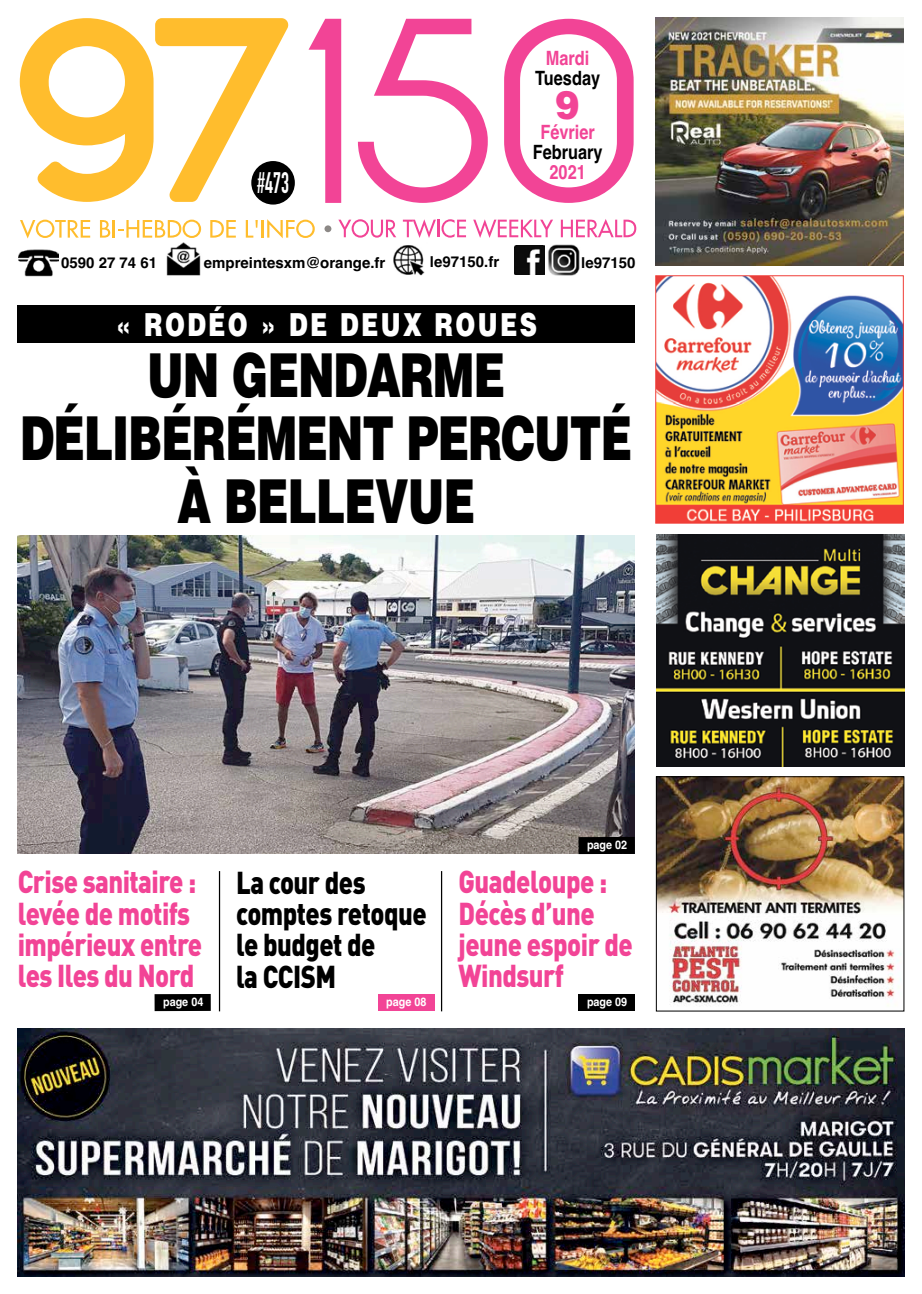
<style>
.page{position:relative;width:922px;height:1294px;background:#fff}
.page>*{position:absolute;margin:0;border:0;box-sizing:border-box;transform-origin:0 0}
.t1{font:900 60.62px/63px "Helvetica";letter-spacing:-.025em;color:#000;text-align:center;scale:.73 1}
.t2{font:900 39.25px "Helvetica";color:#f24496;scale:.91 1}
.t3{font:900 31.75px "Helvetica";letter-spacing:.1em;color:#fff;scale:.75 1}
.t4{font:900 31.25px/31.2px "DIN Pro";letter-spacing:-.02em;color:#f24496;scale:.82 1}
.t5{font:900 31.25px/31.2px "DIN Pro";letter-spacing:-.02em;color:#000;scale:.82 1}
.t6{font:700 29.25px "DIN Condensed";color:#fff;scale:.73 1}
.t7{font:700 19.62px "Helvetica";color:#f24496;scale:.83 1}
.t8{font:700 19.62px "Helvetica";color:#000;scale:.83 1}
.t9{font:700 15px "Helvetica";color:#000}
.t10{font:700 11.88px "Helvetica";color:#fff;scale:.91 1}
</style>
<div class="page">
<img style="left:18px;top:536px;width:616px;height:318px">
<img style="left:19px;top:249px;width:40px;height:28px">
<svg style="left:20px;top:18px;width:268px;height:184px"></svg>
<svg style="left:308px;top:19px;width:33px;height:184px"></svg>
<svg style="left:358px;top:19px;width:129px;height:184px"></svg>
<svg style="left:504px;top:19px;width:129px;height:184px"></svg>
<div style="left:324px;top:225px;width:7px;height:7px;background:#8c8886;border-radius:50%"></div>
<svg style="left:20px;top:220px;width:70px;height:18px"></svg>
<svg style="left:100px;top:220px;width:101px;height:18px"></svg>
<svg style="left:210px;top:220px;width:26px;height:18px"></svg>
<svg style="left:246px;top:220px;width:12px;height:18px"></svg>
<hr style="left:261px;top:220px;width:3px;height:18px;background:#ffbd2d">
<svg style="left:267px;top:219px;width:48px;height:19px"></svg>
<svg style="left:338px;top:219px;width:58px;height:19px"></svg>
<svg style="left:403px;top:219px;width:63px;height:19px"></svg>
<svg style="left:473px;top:219px;width:80px;height:19px"></svg>
<svg style="left:560px;top:219px;width:76px;height:18px"></svg>
<div style="left:251px;top:161px;width:44px;height:43px;background:#000;border-radius:50%"></div>
<img style="left:393px;top:245px;width:32px;height:31px">
<img style="left:514px;top:244px;width:66px;height:32px">
<img style="left:166px;top:243px;width:35px;height:33px">
<div style="left:18px;top:305px;width:616px;height:38px;background:#000"></div>
<img style="left:655px;top:18px;width:248px;height:248px">
<img style="left:657px;top:277px;width:244px;height:244px">
<div style="left:655px;top:275px;width:248px;height:248px;border:1px solid #f03c36"></div>
<img style="left:656px;top:534px;width:248px;height:232px">
<img style="left:658px;top:778px;width:244px;height:229px">
<div style="left:656px;top:776px;width:248px;height:235px;border:1px solid #000"></div>
<div style="left:378px;top:993px;width:56px;height:17px;background:#f24496"></div>
<hr style="left:219px;top:871px;width:1px;height:140px;background:#000">
<div style="left:154px;top:993px;width:57px;height:18px;background:#000"></div>
<div style="left:578px;top:836px;width:56px;height:18px;background:#000"></div>
<div style="left:578px;top:994px;width:56px;height:17px;background:#000"></div>
<img style="left:18px;top:1028px;width:885px;height:248px">
<hr style="left:441px;top:871px;width:1px;height:140px;background:#000">
<p class="t6" style="left:257px;top:165px;width:45px">#473</p>
<p class="t7" style="left:545px;top:42px;width:54px">Mardi</p>
<p class="t8" style="left:535px;top:62px;width:80px">Tuesday</p>
<p class="t7" style="left:540px;top:116px;width:67px">Février</p>
<p class="t8" style="left:532px;top:136px;width:86px">February</p>
<p class="t7" style="left:549px;top:156px;width:45px">2021</p>
<p class="t2" style="left:555px;top:79px;width:28px">9</p>
<p class="t9" style="left:61px;top:251px;width:97px">0590 27 74 61</p>
<p class="t9" style="left:204px;top:250px;width:183px">empreintesxm@orange.fr</p>
<p class="t9" style="left:430px;top:250px;width:71px">le97150.fr</p>
<p class="t9" style="left:581px;top:251px;width:56px">le97150</p>
<p class="t3" style="left:115px;top:304px;width:563px">« RODÉO » DE DEUX ROUES</p>
<h1 class="t1" style="left:20px;top:342px;width:839px">UN GENDARME<br>DÉLIBÉRÉMENT PERCUTÉ<br>À BELLEVUE</h1>
<p class="t4" style="left:18px;top:862px;width:226px">Crise sanitaire : levée de motifs impérieux entre les Iles du Nord</p>
<p class="t10" style="left:163px;top:992px;width:46px">page 04</p>
<p class="t5" style="left:236px;top:862px;width:234px">La cour des comptes retoque le budget de<br>la CCISM</p>
<p class="t10" style="left:386px;top:991px;width:46px">page 08</p>
<p class="t10" style="left:587px;top:835px;width:46px">page 02</p>
<p class="t4" style="left:458px;top:862px;width:214px">Guadeloupe :<br>Décès d’une jeune espoir de<br>Windsurf</p>
<p class="t10" style="left:587px;top:992px;width:46px">page 09</p>
</div>
